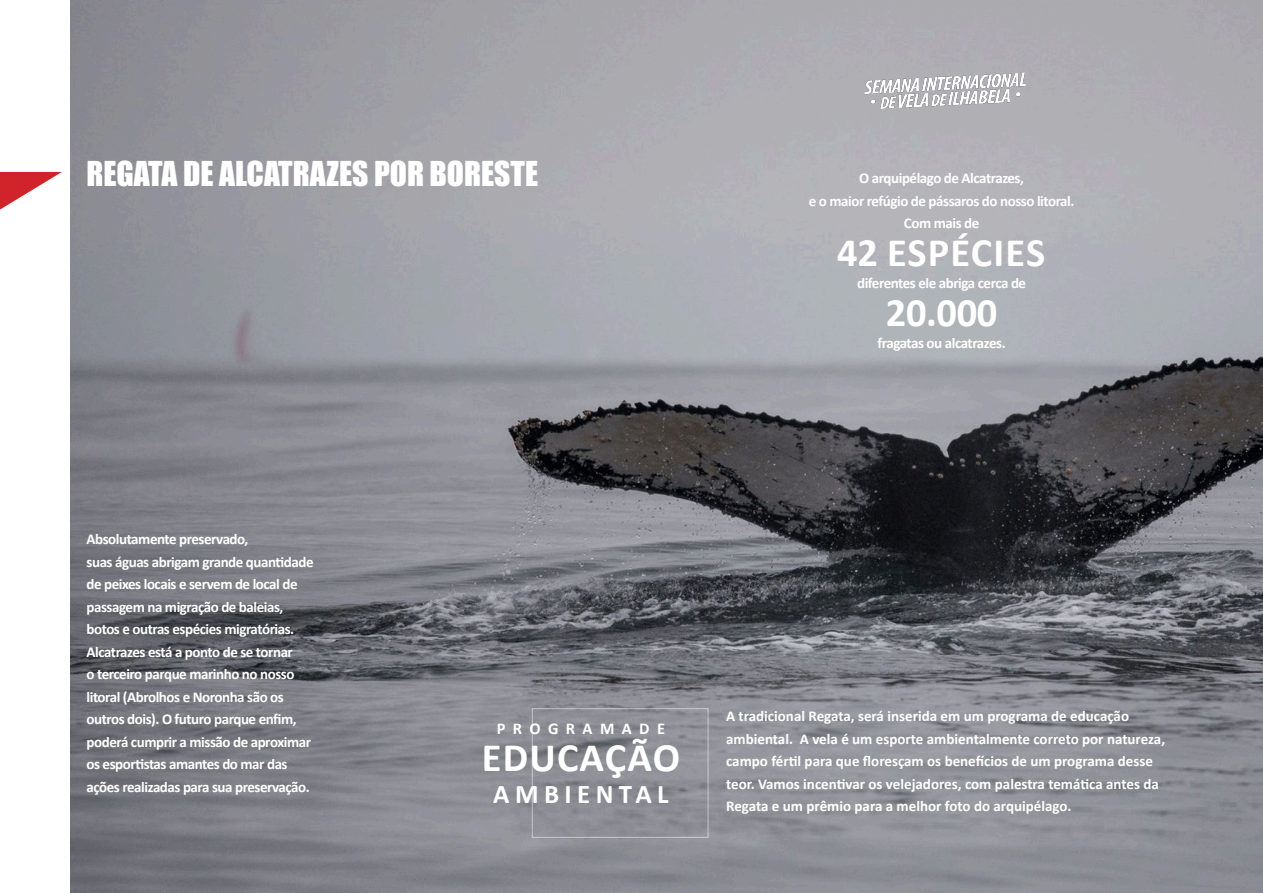
<style>
.page{position:relative;width:1263px;height:893px;background:#fff}
.page>*{position:absolute;margin:0;border:0;box-sizing:border-box;transform-origin:0 0}
.t1{font:700 40.5px "Calibri";letter-spacing:.025em;color:#fff}
.t2{font:31.5px "Impact";color:#fff}
.t3{font:700 27px "Calibri";letter-spacing:.2em;color:#fff}
.t4{font:700 16.5px "Calibri";letter-spacing:.45em;color:#fff}
.t5{font:700 15px/22.5px "Calibri";letter-spacing:-.03em;color:#fff;text-align:center}
.t6{font:700 15px/22.5px "Calibri";color:#fff}
</style>
<div class="page">
<img style="left:71px;top:0;width:1192px;height:893px">
<svg style="left:0;top:172px;width:62px;height:38px"></svg>
<img style="left:850px;top:59px;width:182px;height:61px">
<h2 class="t2" style="left:87px;top:150px;width:453px">REGATA DE ALCATRAZES POR BORESTE</h2>
<p class="t5" style="left:809px;top:167px;width:267px">O arquipélago de Alcatrazes,<br>e o maior refúgio de pássaros do nosso litoral.<br>Com mais de</p>
<h1 class="t1" style="left:837px;top:224px;width:210px">42 ESPÉCIES</h1>
<p class="t5" style="left:857px;top:272px;width:171px">diferentes ele abriga cerca de</p>
<h1 class="t1" style="left:886px;top:284px;width:113px">20.000</h1>
<p class="t5" style="left:877px;top:332px;width:130px">fragatas ou alcatrazes.</p>
<p class="t5" style="left:87px;top:528px;width:229px;text-align:left">Absolutamente preservado,<br>suas águas abrigam grande quantidade de peixes locais e servem de local de passagem na migração de baleias, botos e outras espécies migratórias.<br>Alcatrazes está a ponto de se tornar<br>o terceiro parque marinho no nosso litoral (Abrolhos e Noronha são os outros dois). O futuro parque enfim, poderá cumprir a missão de aproximar os esportistas amantes do mar das ações realizadas para sua preservação.</p>
<p class="t4" style="left:497px;top:716px;width:170px">PROGRAMADE</p>
<h1 class="t1" style="left:482px;top:729px;width:200px">EDUCAÇÃO</h1>
<h3 class="t3" style="left:493px;top:774px;width:177px">AMBIENTAL</h3>
<p class="t6" style="left:726px;top:705px;width:441px">A tradicional Regata, será inserida em um programa de educação ambiental. A vela é um esporte ambientalmente correto por natureza, campo fértil para que floresçam os benefícios de um programa desse teor. Vamos incentivar os velejadores, com palestra temática antes da Regata e um prêmio para a melhor foto do arquipélago.</p>
</div>
